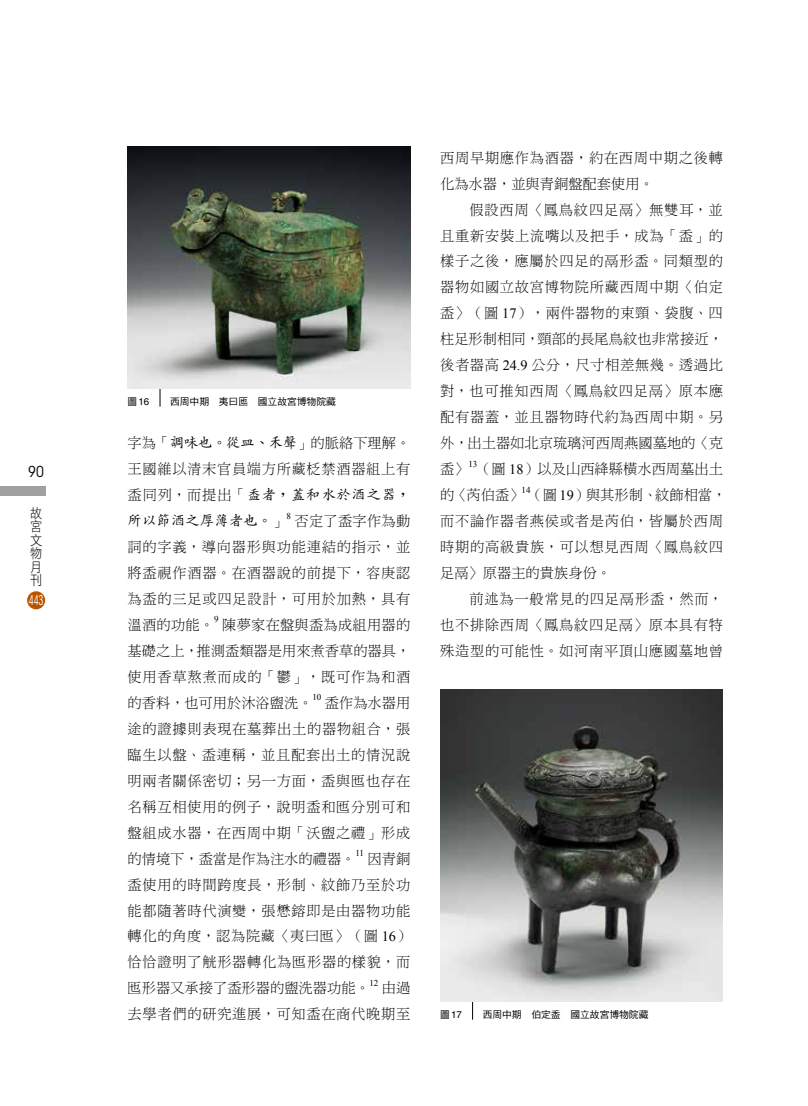
<style>
.page{position:relative;width:808px;height:1106px;background:#fff}
.page>*{position:absolute;margin:0;border:0;box-sizing:border-box;transform-origin:0 0}
.t1{font:condensed 15px "ITC Avant Garde Std";color:#000}
.t2{font:14.25px/26px "DF Ming Std W3";letter-spacing:.05em;color:#000;text-align:justify}
.t3{font:14.25px/26px "DF Ming Std W3";color:#000;text-align:right}
.t4{font:500 14.25px/26.2px "AR Kai B5";letter-spacing:.02em;color:#000}
.t5{font:13.5px/13.5px "DF Hei Std W3";color:#000;scale:.9 1}
.t6{font:condensed 13.5px "ITC Avant Garde Std";color:#fff;scale:.7 1}
.t7{font:9.75px "DF Hei Std W5";color:#000}
.t8{font:9.75px "Helvetica";color:#000}
.t9{font:9px "Times New Roman";color:#000}
.s1{font-family:"DF Hei Std W5"}
.s2{font-family:"AR Kai B5";font-weight:500}
.s3{font-family:"DF Ming Std W3";font-weight:400}
.s4{font-family:"Times New Roman"}
</style>
<div class="page">
<div style="left:27px;top:591px;width:18px;height:18px;background:#bb5400;border-radius:50%"></div>
<div style="left:0;top:487px;width:46px;height:9px;background:#9fa0a0"></div>
<hr style="left:160px;top:310px;width:1px;height:96px;background:#000">
<img style="left:128px;top:147px;width:282px;height:241px">
<hr style="left:472px;top:922px;width:1px;height:97px;background:#000">
<img style="left:440px;top:689px;width:283px;height:312px">
<p class="t1" style="left:28px;top:463px;width:17px">90</p>
<p class="t5" style="left:30px;top:506px;width:15px">故宮文物月刊</p>
<p class="t6" style="left:29px;top:592px;width:23px">443</p>
<p class="t8" style="left:128px;top:396px;width:23px"><span class="s1">圖</span>16</p>
<p class="t7" style="left:170px;top:396px;width:167px">西周中期　夷曰匜　國立故宮博物院藏</p>
<p class="t2" style="left:128px;top:430px;width:284px">字為「<span class="s2">調味也。從皿、禾聲</span>」的脈絡下理解。王國維以清末官員端方所藏柉禁酒器組上有</p>
<p class="t4" style="left:128px;top:481px;width:284px"><span class="s3">盉同列，而提出「</span>盉者，蓋和水於酒之器，所以節酒之厚薄者也。<span class="s3">」</span></p>
<p class="t9" style="left:286px;top:510px;width:6px">8</p>
<p class="t2" style="left:128px;top:508px;width:284px;text-indent:167px">否定了盉字作為動詞的字義，導向器形與功能連結的指示，並將盉視作酒器。在酒器說的前提下，容庚認為盉的三足或四足設計，可用於加熱，具有溫酒的功能。</p>
<p class="t9" style="left:214px;top:613px;width:6px">9</p>
<p class="t2" style="left:128px;top:611px;width:284px;text-indent:95px">陳夢家在盤與盉為成組用器的基礎之上，推測盉類器是用來煮香草的器具，使用香草熬煮而成的「鬱」，既可作為和酒的香料，也可用於沐浴盥洗。</p>
<p class="t9" style="left:312px;top:691px;width:10px">10</p>
<p class="t2" style="left:128px;top:689px;width:284px;text-indent:197px">盉作為水器用途的證據則表現在墓葬出土的器物組合，張臨生以盤、盉連稱，並且配套出土的情況說明兩者關係密切；另一方面，盉與匜也存在名稱互相使用的例子，說明盉和匜分別可和盤組成水器，在西周中期「沃盥之禮」形成的情境下，盉當是作為注水的禮器。</p>
<p class="t9" style="left:355px;top:847px;width:10px">11</p>
<p class="t2" style="left:128px;top:845px;width:284px;text-indent:240px">因青銅盉使用的時間跨度長，形制、紋飾乃至於功能都隨著時代演變，張懋鎔即是由器物功能轉化的角度，認為院藏〈夷曰匜〉（圖 <span class="s4">16</span>）恰恰證明了觥形器轉化為匜形器的樣貌，而匜形器又承接了盉形器的盥洗器功能。</p>
<p class="t9" style="left:369px;top:976px;width:10px">12</p>
<p class="t2" style="left:128px;top:975px;width:284px;text-align:right">由過<br>去學者們的研究進展，可知盉在商代晚期至</p>
<p class="t2" style="left:440px;top:144px;width:284px;text-align:left">西周早期應作為酒器，約在西周中期之後轉化為水器，並與青銅盤配套使用。<br>　　假設西周〈鳳鳥紋四足鬲〉無雙耳，並且重新安裝上流嘴以及把手，成為「盉」的樣子之後，應屬於四足的鬲形盉。同類型的器物如國立故宮博物院所藏西周中期〈伯定盉〉（圖 <span class="s4">17</span>），兩件器物的束頸、袋腹、四柱足形制相同，頸部的長尾鳥紋也非常接近，後者器高 <span class="s4">24.9</span> 公分，尺寸相差無幾。透過比對，也可推知西周〈鳳鳥紋四足鬲〉原本應配有器蓋，並且器物時代約為西周中期。另外，出土器如北京琉璃河西周燕國墓地的〈克盉〉</p>
<p class="t9" style="left:468px;top:457px;width:10px">13</p>
<p class="t3" style="left:440px;top:456px;width:288px">（圖 <span class="s4">18</span>）以及山西絳縣橫水西周墓出土<br>的〈芮伯盉〉（圖 <span class="s4">19</span>）與其形制、紋飾相當，</p>
<p class="t9" style="left:521px;top:483px;width:10px">14</p>
<p class="t2" style="left:440px;top:508px;width:284px;text-align:left">而不論作器者燕侯或者是芮伯，皆屬於西周時期的高級貴族，可以想見西周〈鳳鳥紋四足鬲〉原器主的貴族身份。<br>　　前述為一般常見的四足鬲形盉，然而，也不排除西周〈鳳鳥紋四足鬲〉原本具有特殊造型的可能性。如河南平頂山應國墓地曾</p>
<p class="t8" style="left:440px;top:1009px;width:23px"><span class="s1">圖</span>17</p>
<p class="t7" style="left:483px;top:1009px;width:167px">西周中期　伯定盉　國立故宮博物院藏</p>
</div>
